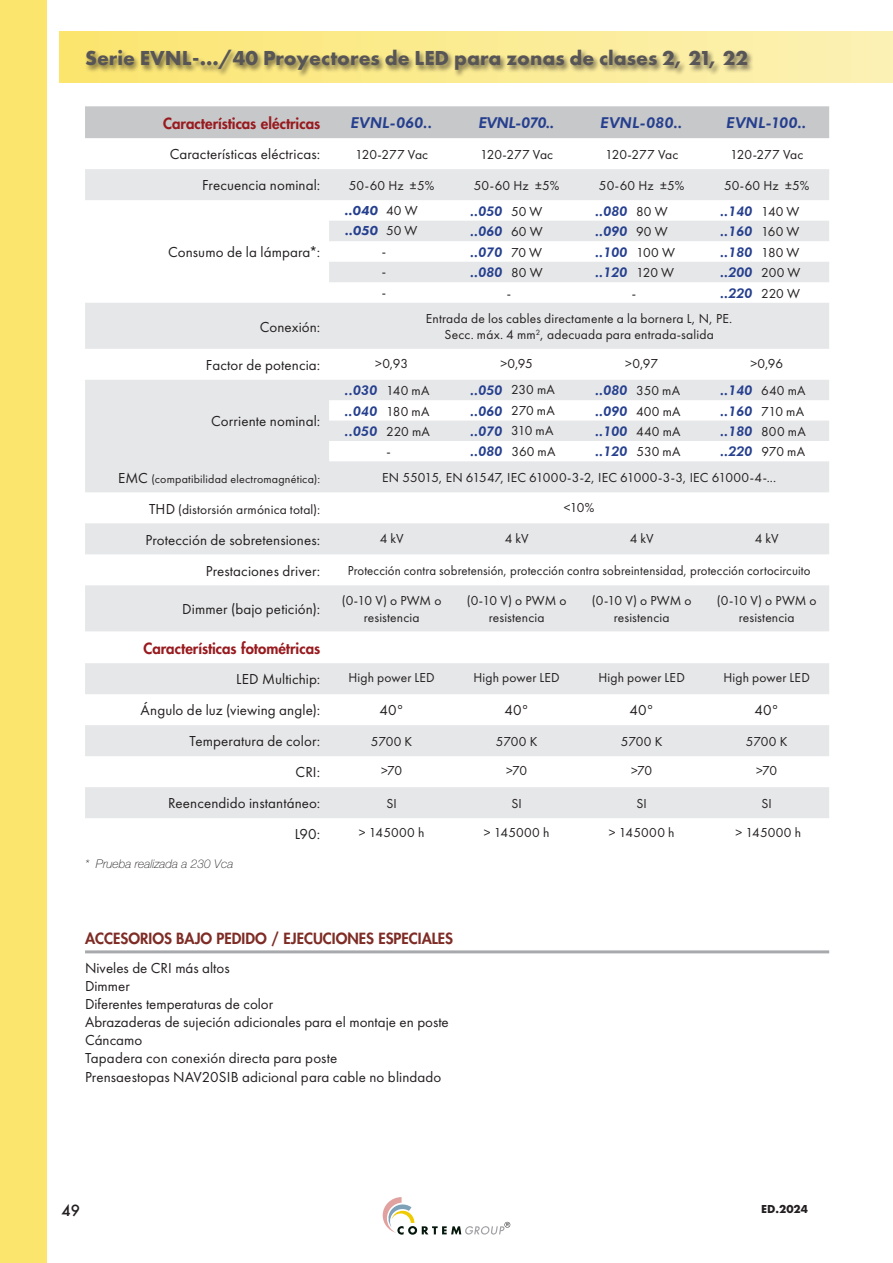
<style>
.page{position:relative;width:893px;height:1263px;background:#fff}
.page>*{position:absolute;margin:0;border:0;box-sizing:border-box;transform-origin:0 0}
.t1{font:700 21px "Futura PT";color:#585557}
.t2{font:15px/18px "Futura PT";letter-spacing:.005em;color:#231f20}
.t3{font:800 15px "Futura";color:#981a1e}
.t4{font:800 15px "Futura";color:#7e2c25}
.t5{font:italic 800 15px "Futura BT";letter-spacing:.015em;color:#253f8e}
.t6{font:500 15px "Futura";color:#231f20}
.t7{font:13.5px/16.2px "Futura PT";letter-spacing:.01em;color:#231f20;text-align:center}
.t8{font:italic 800 13.5px "Futura BT";color:#253f8e}
.t9{font:13.5px "Futura PT";letter-spacing:.01em;color:#231f20;scale:.95 1}
.t10{font:italic 800 13.5px "Futura PT";letter-spacing:.02em;color:#253f8e}
.t11{font:12px "Futura PT";letter-spacing:.015em;color:#231f20}
.t12{font:italic 100 12px "Helvetica Neue LT Pro";color:#231f20}
.t13{font:700 12px "Futura PT";color:#231f20}
.s1{font-weight:400;font-style:normal;color:#231f20}
.s2{font-family:"Futura PT";font-weight:400;font-style:normal;color:#231f20}
.s3{font-size:15px}
</style>
<div class="page">
<div style="left:60px;top:31px;width:833px;height:51px;background:linear-gradient(to right,#fbe56f,#fcf1b6)"></div>
<div style="left:0;top:0;width:47px;height:1263px;background:#fbe56d"></div>
<svg style="left:383px;top:1197px;width:127px;height:38px"></svg>
<div style="left:85px;top:48px;width:669px;height:30px;background:#231f20;opacity:.6"></div>
<hr style="left:85px;top:950px;width:744px;height:3px;background:#a8a9ad">
<div style="left:85px;top:106px;width:744px;height:32px;background:#c7c8ca"></div>
<svg style="left:85px;top:169px;width:744px;height:649px;fill:#e6e7e9"></svg>
<h1 class="t1" style="left:85px;top:45px;width:665px">Serie EVNL-.../40 Proyectores de LED para zonas de clases 2, 21, 22</h1>
<p class="t3" style="left:163px;top:113px;width:159px">Características eléctricas</p>
<p class="t5" style="left:351px;top:113px;width:83px">EVNL-060..</p>
<p class="t5" style="left:479px;top:113px;width:77px">EVNL-070..</p>
<p class="t5" style="left:601px;top:113px;width:84px">EVNL-080..</p>
<p class="t5" style="left:727px;top:113px;width:82px">EVNL-100..</p>
<p class="t2" style="left:170px;top:145px;width:152px">Características eléctricas:</p>
<p class="t7" style="left:355px;top:146px;width:75px">120-277 Vac</p>
<p class="t7" style="left:480px;top:146px;width:75px">120-277 Vac</p>
<p class="t7" style="left:605px;top:146px;width:75px">120-277 Vac</p>
<p class="t7" style="left:730px;top:146px;width:75px">120-277 Vac</p>
<p class="t2" style="left:202px;top:176px;width:119px">Frecuencia nominal:</p>
<p class="t7" style="left:349px;top:177px;width:87px">50-60 Hz ±5%</p>
<p class="t7" style="left:474px;top:177px;width:87px">50-60 Hz ±5%</p>
<p class="t7" style="left:599px;top:177px;width:87px">50-60 Hz ±5%</p>
<p class="t7" style="left:724px;top:177px;width:87px">50-60 Hz ±5%</p>
<p class="t2" style="left:168px;top:243px;width:154px">Consumo de la lámpara*:</p>
<p class="t10" style="left:345px;top:202px;width:74px">..040 <span class="s1">40 W</span></p>
<p class="t8" style="left:470px;top:203px;width:74px">..050 <span class="s2">50 W</span></p>
<p class="t8" style="left:595px;top:203px;width:74px">..080 <span class="s2">80 W</span></p>
<p class="t8" style="left:720px;top:203px;width:81px">..140 <span class="s2">140 W</span></p>
<p class="t10" style="left:345px;top:222px;width:74px">..050 <span class="s1">50 W</span></p>
<p class="t8" style="left:470px;top:223px;width:74px">..060 <span class="s2">60 W</span></p>
<p class="t8" style="left:595px;top:223px;width:74px">..090 <span class="s2">90 W</span></p>
<p class="t8" style="left:720px;top:223px;width:80px">..160 <span class="s2">160 W</span></p>
<p class="t7" style="left:382px;top:243px;width:6px">-</p>
<p class="t8" style="left:470px;top:244px;width:73px">..070 <span class="s2">70 W</span></p>
<p class="t8" style="left:595px;top:244px;width:81px">..100 <span class="s2">100 W</span></p>
<p class="t8" style="left:720px;top:244px;width:81px">..180 <span class="s2">180 W</span></p>
<p class="t7" style="left:382px;top:264px;width:6px">-</p>
<p class="t8" style="left:470px;top:264px;width:74px">..080 <span class="s2">80 W</span></p>
<p class="t8" style="left:595px;top:264px;width:80px">..120 <span class="s2">120 W</span></p>
<p class="t8" style="left:720px;top:264px;width:82px">..200 <span class="s2">200 W</span></p>
<p class="t7" style="left:382px;top:284px;width:6px">-</p>
<p class="t7" style="left:507px;top:285px;width:6px">-</p>
<p class="t7" style="left:632px;top:285px;width:6px">-</p>
<p class="t8" style="left:720px;top:285px;width:81px">..220 <span class="s2">220 W</span></p>
<p class="t2" style="left:260px;top:317px;width:62px">Conexión:</p>
<p class="t7" style="left:426px;top:310px;width:308px">Entrada de los cables directamente a la bornera L, N, PE.<br>Secc. máx. 4 mm<sup>2</sup>, adecuada para entrada-salida</p>
<p class="t2" style="left:206px;top:356px;width:116px">Factor de potencia:</p>
<p class="t7" style="left:375px;top:355px;width:34px">&gt;0,93</p>
<p class="t7" style="left:500px;top:355px;width:34px">&gt;0,95</p>
<p class="t7" style="left:625px;top:355px;width:34px">&gt;0,97</p>
<p class="t7" style="left:750px;top:355px;width:34px">&gt;0,96</p>
<p class="t2" style="left:211px;top:412px;width:111px">Corriente nominal:</p>
<p class="t8" style="left:345px;top:382px;width:86px">..030 <span class="s2">140 mA</span></p>
<p class="t8" style="left:470px;top:382px;width:86px">..050 <span class="s2">230 mA</span></p>
<p class="t8" style="left:595px;top:382px;width:86px">..080 <span class="s2">350 mA</span></p>
<p class="t8" style="left:720px;top:382px;width:87px">..140 <span class="s2">640 mA</span></p>
<p class="t8" style="left:345px;top:402px;width:86px">..040 <span class="s2">180 mA</span></p>
<p class="t8" style="left:470px;top:402px;width:86px">..060 <span class="s2">270 mA</span></p>
<p class="t8" style="left:595px;top:402px;width:87px">..090 <span class="s2">400 mA</span></p>
<p class="t8" style="left:720px;top:402px;width:85px">..160 <span class="s2">710 mA</span></p>
<p class="t8" style="left:345px;top:423px;width:86px">..050 <span class="s2">220 mA</span></p>
<p class="t8" style="left:470px;top:423px;width:85px">..070 <span class="s2">310 mA</span></p>
<p class="t8" style="left:595px;top:423px;width:87px">..100 <span class="s2">440 mA</span></p>
<p class="t8" style="left:720px;top:423px;width:87px">..180 <span class="s2">800 mA</span></p>
<p class="t7" style="left:386px;top:444px;width:6px">-</p>
<p class="t8" style="left:470px;top:443px;width:87px">..080 <span class="s2">360 mA</span></p>
<p class="t8" style="left:595px;top:443px;width:87px">..120 <span class="s2">530 mA</span></p>
<p class="t8" style="left:720px;top:443px;width:86px">..220 <span class="s2">970 mA</span></p>
<p class="t11" style="left:118px;top:471px;width:203px"><span class="s3">EMC</span> (compatibilidad electromagnética):</p>
<p class="t7" style="left:382px;top:469px;width:395px">EN 55015, EN 61547, IEC 61000-3-2, IEC 61000-3-3, IEC 61000-4-...</p>
<p class="t7" style="left:149px;top:501px;width:173px"><span class="s3">THD</span> (distorsión armónica total):</p>
<p class="t7" style="left:564px;top:499px;width:32px">&lt;10%</p>
<p class="t2" style="left:146px;top:530px;width:176px">Protección de sobretensiones:</p>
<p class="t7" style="left:380px;top:530px;width:25px">4 kV</p>
<p class="t7" style="left:505px;top:530px;width:25px">4 kV</p>
<p class="t7" style="left:630px;top:530px;width:25px">4 kV</p>
<p class="t7" style="left:755px;top:530px;width:25px">4 kV</p>
<p class="t2" style="left:206px;top:561px;width:116px">Prestaciones driver:</p>
<p class="t9" style="left:348px;top:562px;width:489px">Protección contra sobretensión, protección contra sobreintensidad, protección cortocircuito</p>
<p class="t2" style="left:182px;top:600px;width:139px">Dimmer (bajo petición):</p>
<p class="t7" style="left:342px;top:593px;width:101px">(0-10 V) o PWM o resistencia</p>
<p class="t7" style="left:467px;top:593px;width:101px">(0-10 V) o PWM o resistencia</p>
<p class="t7" style="left:592px;top:593px;width:101px">(0-10 V) o PWM o resistencia</p>
<p class="t7" style="left:717px;top:593px;width:101px">(0-10 V) o PWM o resistencia</p>
<p class="t3" style="left:143px;top:638px;width:178px">Características fotométricas</p>
<p class="t2" style="left:236px;top:670px;width:85px">LED Multichip:</p>
<p class="t7" style="left:348px;top:670px;width:88px">High power LED</p>
<p class="t7" style="left:473px;top:670px;width:88px">High power LED</p>
<p class="t7" style="left:598px;top:670px;width:88px">High power LED</p>
<p class="t7" style="left:723px;top:670px;width:88px">High power LED</p>
<p class="t2" style="left:141px;top:701px;width:181px">Ángulo de luz (viewing angle):</p>
<p class="t2" style="left:379px;top:700px;width:26px">40°</p>
<p class="t2" style="left:504px;top:700px;width:26px">40°</p>
<p class="t2" style="left:629px;top:700px;width:26px">40°</p>
<p class="t2" style="left:754px;top:700px;width:26px">40°</p>
<p class="t2" style="left:190px;top:732px;width:132px">Temperatura de color:</p>
<p class="t7" style="left:371px;top:733px;width:43px">5700 K</p>
<p class="t7" style="left:496px;top:733px;width:43px">5700 K</p>
<p class="t7" style="left:621px;top:733px;width:43px">5700 K</p>
<p class="t7" style="left:746px;top:733px;width:43px">5700 K</p>
<p class="t2" style="left:295px;top:763px;width:26px">CRI:</p>
<p class="t7" style="left:381px;top:763px;width:22px">&gt;70</p>
<p class="t7" style="left:506px;top:763px;width:22px">&gt;70</p>
<p class="t7" style="left:631px;top:763px;width:22px">&gt;70</p>
<p class="t7" style="left:756px;top:763px;width:22px">&gt;70</p>
<p class="t2" style="left:168px;top:794px;width:154px">Reencendido instantáneo:</p>
<p class="t7" style="left:386px;top:795px;width:12px">SI</p>
<p class="t7" style="left:511px;top:795px;width:12px">SI</p>
<p class="t7" style="left:636px;top:795px;width:12px">SI</p>
<p class="t7" style="left:761px;top:795px;width:12px">SI</p>
<p class="t2" style="left:295px;top:824px;width:27px">L90:</p>
<p class="t7" style="left:359px;top:825px;width:67px">&gt; 145000 h</p>
<p class="t7" style="left:484px;top:825px;width:67px">&gt; 145000 h</p>
<p class="t7" style="left:609px;top:825px;width:67px">&gt; 145000 h</p>
<p class="t7" style="left:735px;top:825px;width:67px">&gt; 145000 h</p>
<p class="t12" style="left:85px;top:857px;width:150px">* Prueba realizada a 230 Vca</p>
<p class="t4" style="left:85px;top:928px;width:370px">ACCESORIOS BAJO PEDIDO / EJECUCIONES ESPECIALES</p>
<p class="t2" style="left:85px;top:958px;width:365px">Niveles de CRI más altos<br>Dimmer<br>Diferentes temperaturas de color<br>Abrazaderas de sujeción adicionales para el montaje en poste<br>Cáncamo<br>Tapadera con conexión directa para poste</p>
<p class="t2" style="left:85px;top:1068px;width:358px">Prensaestopas NAV20SIB adicional para cable no blindado</p>
<p class="t6" style="left:62px;top:1200px;width:20px">49</p>
<p class="t13" style="left:761px;top:1201px;width:48px">ED.2024</p>
</div>
